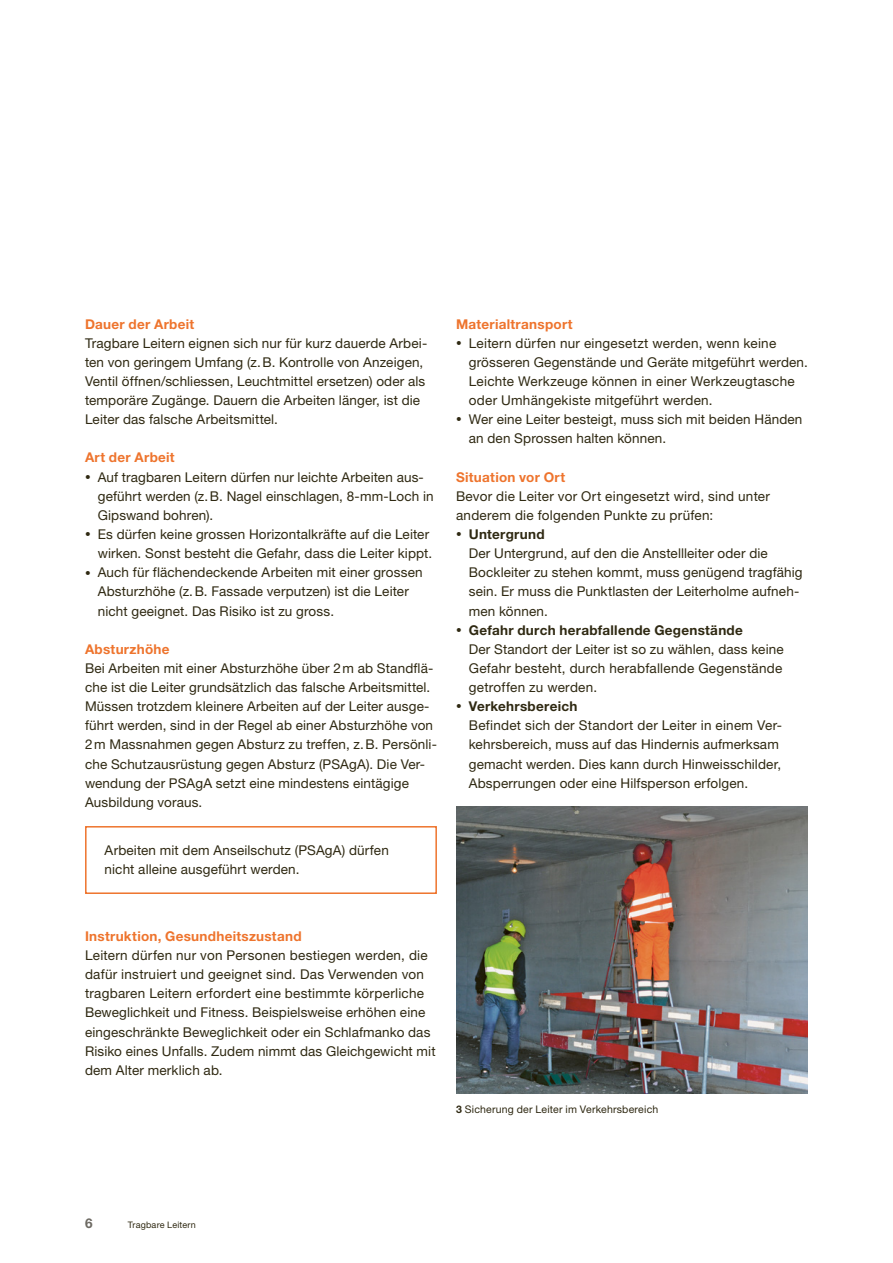
<style>
.page{position:relative;width:893px;height:1263px;background:#fff}
.page>*{position:absolute;margin:0;border:0;box-sizing:border-box;transform-origin:0 0}
.t1{font:13.5px/19.2px "Helvetica Neue LT Std";letter-spacing:.01em;color:#2f2912}
.t2{font:700 13.5px "Helvetica Neue LT Std";letter-spacing:.02em;color:#ee742d}
.t3{font:700 13.5px "Helvetica Neue LT Std";color:#6d6a63}
.t4{font:10.5px "Helvetica Neue LT Std";letter-spacing:.02em;color:#2f2912}
.t5{font:9px "Helvetica Neue LT Std";letter-spacing:.02em;color:#2f2912}
.s1{font-size:11.25px}
.s2{font-weight:700}
</style>
<div class="page">
<img style="left:456px;top:807px;width:352px;height:287px">
<div style="left:85px;top:826px;width:352px;height:68px;border:2px solid #ee742d"></div>
<p class="t2" style="left:85px;top:315px;width:111px">Dauer der Arbeit</p>
<p class="t1" style="left:85px;top:333px;width:344px">Tragbare Leitern eignen sich nur für kurz dauerde Arbei&shy;ten von geringem Umfang (z.B. Kontrolle von Anzeigen, Ventil öffnen/schliessen, Leuchtmittel ersetzen) oder als temporäre Zugänge. Dauern die Arbeiten länger, ist die Leiter das falsche Arbeitsmittel.</p>
<p class="t2" style="left:85px;top:449px;width:91px">Art der Arbeit</p>
<p class="t1" style="left:98px;top:467px;width:337px;text-indent:-13px"><span class="s1">•</span> Auf tragbaren Leitern dürfen nur leichte Arbeiten aus&shy;geführt werden (z.B. Nagel einschlagen, 8-mm-Loch in<br>Gipswand bohren).</p>
<p class="t1" style="left:85px;top:524px;width:349px;text-align:right"><span class="s1">•</span> Es dürfen keine grossen Horizontalkräfte auf die Leiter wirken. Sonst besteht die Gefahr, dass die Leiter kippt.</p>
<p class="t1" style="left:98px;top:563px;width:326px;text-indent:-13px"><span class="s1">•</span> Auch für flächendeckende Arbeiten mit einer grossen<br>Absturzhöhe (z.B. Fassade verputzen) ist die Leiter nicht geeignet. Das Risiko ist zu gross.</p>
<p class="t2" style="left:85px;top:641px;width:86px">Absturzhöhe</p>
<p class="t1" style="left:85px;top:658px;width:353px">Bei Arbeiten mit einer Absturzhöhe über 2m ab Standflä&shy;che ist die Leiter grundsätzlich das falsche Arbeitsmittel.<br>Müssen trotzdem kleinere Arbeiten auf der Leiter ausge&shy;führt werden, sind in der Regel ab einer Absturzhöhe von 2m Massnahmen gegen Absturz zu treffen, z.B. Persönli&shy;che Schutzausrüstung gegen Absturz (PSAgA). Die Ver&shy;wendung der PSAgA setzt eine mindestens eintägige Ausbildung voraus.</p>
<p class="t1" style="left:105px;top:841px;width:286px">Arbeiten mit dem Anseilschutz (PSAgA) dürfen nicht alleine ausgeführt werden.</p>
<p class="t2" style="left:456px;top:315px;width:118px">Materialtransport</p>
<p class="t1" style="left:469px;top:333px;width:341px;text-indent:-13px"><span class="s1">•</span> Leitern dürfen nur eingesetzt werden, wenn keine grösseren Gegenstände und Geräte mitgeführt werden.<br>Leichte Werkzeuge können in einer Werkzeugtasche oder Umhängekiste mitgeführt werden.</p>
<p class="t1" style="left:469px;top:410px;width:335px;text-indent:-13px"><span class="s1">•</span> Wer eine Leiter besteigt, muss sich mit beiden Händen an den Sprossen halten können.</p>
<p class="t2" style="left:456px;top:468px;width:111px">Situation vor Ort</p>
<p class="t1" style="left:456px;top:486px;width:315px">Bevor die Leiter vor Ort eingesetzt wird, sind unter anderem die folgenden Punkte zu prüfen:</p>
<p class="t1" style="left:469px;top:524px;width:335px;text-indent:-13px"><span class="s1">•</span> <span class="s2">Untergrund<br></span>Der Untergrund, auf den die Anstellleiter oder die Bockleiter zu stehen kommt, muss genügend tragfähig sein. Er muss die Punktlasten der Leiterholme aufneh&shy;men können.</p>
<p class="t1" style="left:469px;top:620px;width:316px;text-indent:-13px"><span class="s1">•</span> <span class="s2">Gefahr durch herabfallende Gegenstände<br></span>Der Standort der Leiter ist so zu wählen, dass keine Gefahr besteht, durch herabfallende Gegenstände getroffen zu werden.</p>
<p class="t1" style="left:469px;top:697px;width:315px;text-indent:-13px"><span class="s1">•</span> <span class="s2">Verkehrsbereich<br></span>Befindet sich der Standort der Leiter in einem Ver&shy;kehrsbereich, muss auf das Hindernis aufmerksam gemacht werden. Dies kann durch Hinweisschilder, Absperrungen oder eine Hilfsperson erfolgen.</p>
<p class="t2" style="left:85px;top:928px;width:218px">Instruktion, Gesundheitszustand</p>
<p class="t1" style="left:85px;top:945px;width:352px">Leitern dürfen nur von Personen bestiegen werden, die dafür instruiert und geeignet sind. Das Verwenden von tragbaren Leitern erfordert eine bestimmte körperliche Beweglichkeit und Fitness. Beispielsweise erhöhen eine eingeschränkte Beweglichkeit oder ein Schlafmanko das Risiko eines Unfalls. Zudem nimmt das Gleichgewicht mit dem Alter merklich ab.</p>
<p class="t4" style="left:456px;top:1103px;width:204px"><span class="s2">3</span> Sicherung der Leiter im Verkehrsbereich</p>
<p class="t3" style="left:85px;top:1215px;width:9px">6</p>
<p class="t5" style="left:128px;top:1219px;width:70px">Tragbare Leitern</p>
</div>
